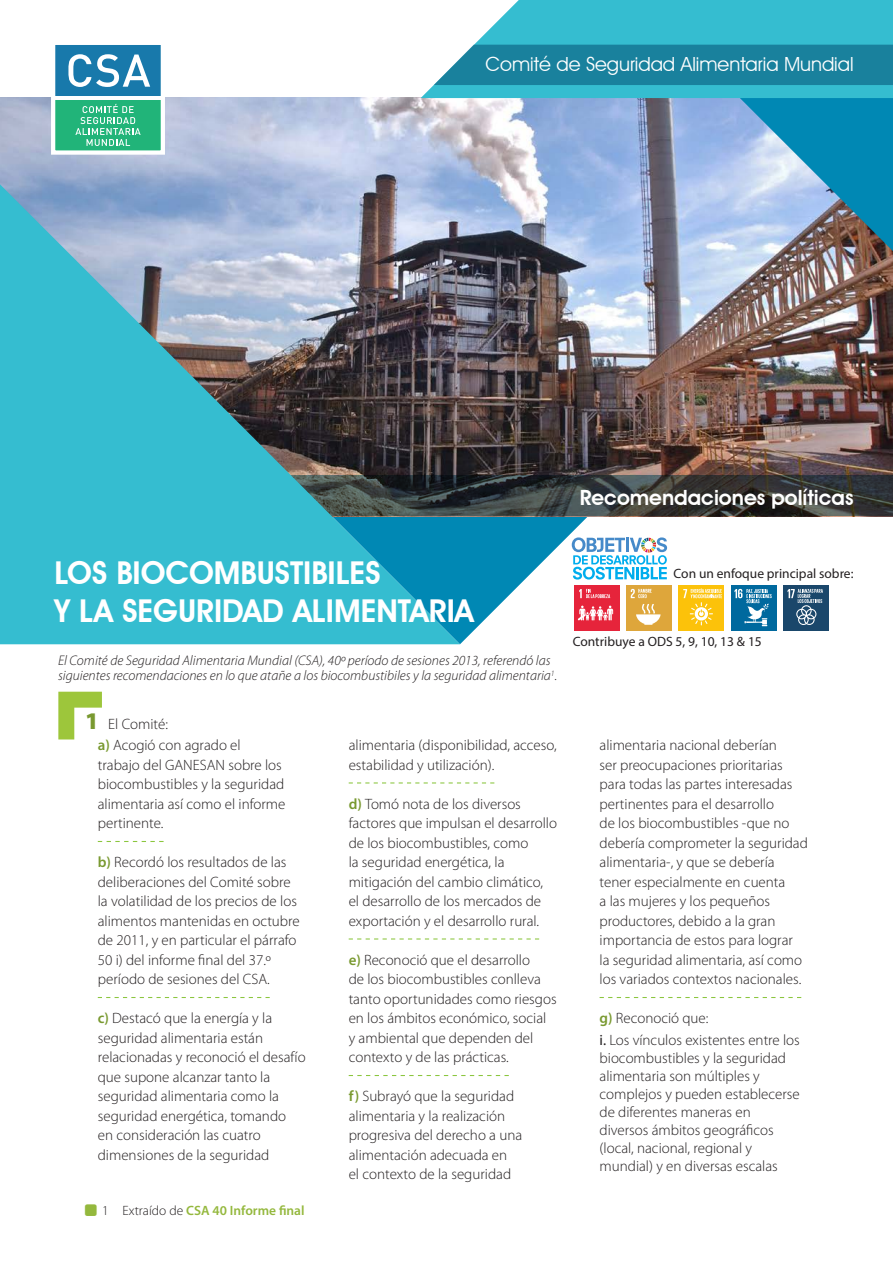
<style>
.page{position:relative;width:893px;height:1263px;background:#fff}
.page>*{position:absolute;margin:0;border:0;box-sizing:border-box;transform-origin:0 0}
.t1{font:600 31.5px/37.5px "Avant Garde IT Cby BT";color:#fff}
.t2{font:600 21px "Avant Garde IT Cby BT";color:#fff}
.t3{font:19.5px "Avant Garde IT Cby BT";color:#fff}
.t4{font:300 15px/19.5px "Myriad Pro";color:#231f20}
.t5{font:italic 300 13.95px/15px "Myriad Pro";color:#231f20}
.t6{font:13.5px "Myriad Pro";color:#231f20}
.t7{font:600 13.5px "Myriad Pro";color:#94b83d}
.s1{font-weight:900;font-size:24px;color:#799930}
.s2{font-weight:600;color:#799930}
.s3{font-weight:300;color:#231f20}
.s4{font-weight:400}
</style>
<div class="page">
<svg style="left:460px;top:516px;width:134px;height:128px;fill:#0088b4"></svg>
<img style="left:0;top:97px;width:893px;height:379px">
<svg style="left:460px;top:476px;width:433px;height:40px;background:#363939"></svg>
<svg style="left:0;top:184px;width:460px;height:460px;background:#529daf"></svg>
<svg style="left:98px;top:841px;width:66px;height:1px"></svg>
<svg style="left:98px;top:997px;width:172px;height:1px"></svg>
<svg style="left:349px;top:782px;width:145px;height:1px"></svg>
<svg style="left:349px;top:938px;width:190px;height:1px"></svg>
<svg style="left:349px;top:1075px;width:160px;height:1px"></svg>
<svg style="left:600px;top:997px;width:201px;height:1px"></svg>
<svg style="left:58px;top:692px;width:44px;height:47px"></svg>
<div style="left:626px;top:585px;width:46px;height:46px;background:#dea63b"></div>
<svg style="left:636px;top:604px;width:25px;height:21px"></svg>
<svg style="left:631px;top:589px;width:21px;height:9px"></svg>
<div style="left:731px;top:585px;width:45px;height:46px;background:#00699e"></div>
<svg style="left:734px;top:589px;width:38px;height:37px"></svg>
<div style="left:783px;top:585px;width:46px;height:46px;background:#1a476b"></div>
<svg style="left:787px;top:589px;width:36px;height:36px"></svg>
<div style="left:574px;top:585px;width:45px;height:46px;background:#e6243b"></div>
<svg style="left:577px;top:606px;width:36px;height:15px"></svg>
<svg style="left:579px;top:589px;width:31px;height:9px"></svg>
<svg style="left:572px;top:537px;width:95px;height:42px"></svg>
<svg style="left:421px;top:0;width:472px;height:98px;fill:#35bdd0"></svg>
<svg style="left:434px;top:45px;width:459px;height:206px;background:#6da4c3"></svg>
<div style="left:53px;top:43px;width:110px;height:54px;background:#1879ab"></div>
<div style="left:53px;top:98px;width:110px;height:55px;background:#21b479"></div>
<hr style="left:53px;top:96px;width:110px;height:3px;background:#fff">
<svg style="left:68px;top:54px;width:82px;height:33px"></svg>
<svg style="left:75px;top:104px;width:66px;height:42px"></svg>
<div style="left:51px;top:41px;width:114px;height:114px;border:4px solid #fff"></div>
<div style="left:679px;top:585px;width:45px;height:46px;background:#fcc20a"></div>
<svg style="left:683px;top:588px;width:39px;height:37px"></svg>
<h3 class="t3" style="left:486px;top:52px;width:369px">Comité de Seguridad Alimentaria Mundial</h3>
<h2 class="t2" style="left:580px;top:485px;width:275px">Recomendaciones políticas</h2>
<h1 class="t1" style="left:55px;top:554px;width:421px">LOS BIOCOMBUSTIBILES<br>Y LA SEGURIDAD ALIMENTARIA</h1>
<p class="t5" style="left:58px;top:653px;width:501px">El Comité de Seguridad Alimentaria Mundial (CSA), 40º período de sesiones 2013, referendó las siguientes recomendaciones en lo que atañe a los biocombustibiles y la seguridad alimentaria<sup>1</sup>.</p>
<p class="t4" style="left:85px;top:714px;width:84px"><span class="s1">1</span> El Comité:</p>
<p class="t4" style="left:98px;top:735px;width:189px"><span class="s2">a)</span> Acogió con agrado el trabajo del GANESAN sobre los biocombustibles y la seguridad alimentaria así como el informe pertinente.</p>
<p class="t4" style="left:98px;top:852px;width:203px"><span class="s2">b)</span> Recordó los resultados de las deliberaciones del Comité sobre la volatilidad de los precios de los alimentos mantenidas en octubre de 2011, y en particular el párrafo<br>50 i) del informe final del 37.º período de sesiones del CSA.</p>
<p class="t4" style="left:98px;top:1008px;width:209px"><span class="s2">c)</span> Destacó que la energía y la seguridad alimentaria están relacionadas y reconoció el desafío que supone alcanzar tanto la seguridad alimentaria como la seguridad energética, tomando<br>en consideración las cuatro dimensiones de la seguridad</p>
<p class="t7" style="left:102px;top:1202px;width:204px"><span class="s3">1 Extraído de</span> CSA 40 Informe final</p>
<p class="t4" style="left:349px;top:735px;width:210px">alimentaria (disponibilidad, acceso, estabilidad y utilización).</p>
<p class="t4" style="left:349px;top:794px;width:210px"><span class="s2">d)</span> Tomó nota de los diversos factores que impulsan el desarrollo de los biocombustibles, como<br>la seguridad energética, la mitigación del cambio climático, el desarrollo de los mercados de exportación y el desarrollo rural.</p>
<p class="t4" style="left:349px;top:950px;width:209px"><span class="s2">e)</span> Reconoció que el desarrollo<br>de los biocombustibles conlleva tanto oportunidades como riesgos en los ámbitos económico, social y ambiental que dependen del contexto y de las prácticas.</p>
<p class="t4" style="left:349px;top:1086px;width:175px"><span class="s2">f)</span> Subrayó que la seguridad alimentaria y la realización progresiva del derecho a una alimentación adecuada en<br>el contexto de la seguridad</p>
<p class="t6" style="left:674px;top:565px;width:181px">Con un enfoque principal sobre:</p>
<p class="t6" style="left:573px;top:633px;width:191px">Contribuye a ODS 5, 9, 10, 13 &amp; 15</p>
<p class="t4" style="left:600px;top:735px;width:210px">alimentaria nacional deberían<br>ser preocupaciones prioritarias para todas las partes interesadas pertinentes para el desarrollo<br>de los biocombustibles -que no debería comprometer la seguridad alimentaria-, y que se debería tener especialmente en cuenta<br>a las mujeres y los pequeños productores, debido a la gran importancia de estos para lograr<br>la seguridad alimentaria, así como los variados contextos nacionales.</p>
<p class="t4" style="left:600px;top:1007px;width:202px;line-height:22.2px"><span class="s2">g)</span> Reconoció que:<br><span class="s4">i.</span> Los vínculos existentes entre los</p>
<p class="t4" style="left:600px;top:1049px;width:202px;line-height:18px">biocombustibles y la seguridad alimentaria son múltiples y complejos y pueden establecerse de diferentes maneras en diversos ámbitos geográficos (local, nacional, regional y mundial) y en diversas escalas</p>
</div>
